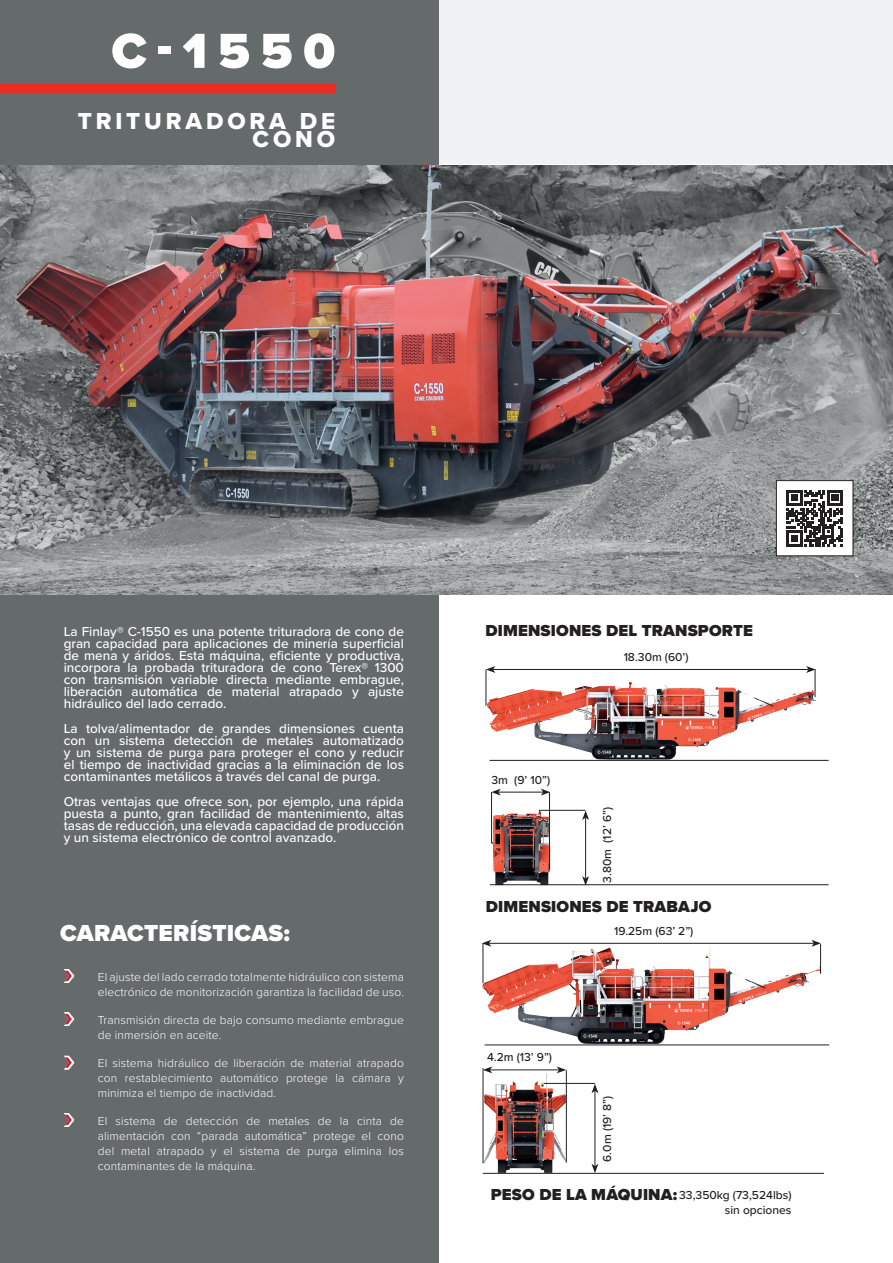
<style>
.page{position:relative;width:893px;height:1263px;background:#fff}
.page>*{position:absolute;margin:0;border:0;box-sizing:border-box;transform-origin:0 0}
.t1{font:900 51px "Proxima Nova";color:#fff}
.t2{font:24px/18px "Proxima Nova Extrabld";letter-spacing:.16em;color:#fff;text-align:right}
.t3{font:900 24px "Proxima Nova";letter-spacing:.01em;color:#fff}
.t4{font:900 16.5px "Proxima Nova";letter-spacing:.01em;color:#231f20}
.t5{font:500 13.5px/12px "Proxima Nova";color:#fff;text-align:justify}
.t6{font:300 12px/15px "Proxima Nova";letter-spacing:.01em;color:#fff}
.t7{font:500 12px/14.4px "Proxima Nova";color:#231f20;text-align:right}
.s1{color:#fff}
.s2{font-weight:900;font-size:16.5px}
</style>
<div class="page">
<img style="left:482px;top:1073px;width:87px;height:101px">
<img style="left:482px;top:946px;width:338px;height:98px">
<img style="left:489px;top:810px;width:62px;height:76px">
<img style="left:485px;top:680px;width:332px;height:80px">
<div style="left:0;top:0;width:893px;height:164px;background:#f0f1f2"></div>
<div style="left:0;top:0;width:439px;height:1263px;background:#656b6b"></div>
<div style="left:0;top:84px;width:335px;height:8px;background:#ee2a24"></div>
<hr style="left:486px;top:669px;width:1px;height:37px;background:#231f20">
<hr style="left:489px;top:760px;width:340px;height:1px;background:#231f20">
<hr style="left:485px;top:1045px;width:344px;height:1px;background:#231f20">
<hr style="left:539px;top:810px;width:46px;height:1px;background:#231f20">
<hr style="left:549px;top:792px;width:1px;height:78px;background:#231f20">
<hr style="left:491px;top:792px;width:1px;height:51px;background:#231f20">
<hr style="left:490px;top:884px;width:339px;height:1px;background:#231f20">
<hr style="left:483px;top:1173px;width:341px;height:1px;background:#231f20">
<hr style="left:566px;top:1070px;width:1px;height:92px;background:#231f20">
<hr style="left:483px;top:1068px;width:1px;height:95px;background:#231f20">
<hr style="left:544px;top:1083px;width:51px;height:1px;background:#231f20">
<hr style="left:493px;top:669px;width:315px;height:1px;background:#231f20">
<svg style="left:486px;top:666px;width:9px;height:7px"></svg>
<svg style="left:806px;top:666px;width:10px;height:31px"></svg>
<hr style="left:498px;top:792px;width:45px;height:1px;background:#231f20">
<svg style="left:491px;top:789px;width:10px;height:6px"></svg>
<svg style="left:541px;top:789px;width:9px;height:6px"></svg>
<hr style="left:585px;top:817px;width:1px;height:61px;background:#231f20">
<svg style="left:582px;top:810px;width:7px;height:10px"></svg>
<svg style="left:582px;top:876px;width:7px;height:10px"></svg>
<hr style="left:483px;top:943px;width:1px;height:40px;background:#231f20">
<hr style="left:820px;top:944px;width:1px;height:30px;background:#231f20">
<hr style="left:489px;top:943px;width:325px;height:1px;background:#231f20">
<svg style="left:482px;top:940px;width:9px;height:7px"></svg>
<svg style="left:811px;top:940px;width:10px;height:7px"></svg>
<hr style="left:490px;top:1069px;width:69px;height:1px;background:#231f20">
<svg style="left:483px;top:1066px;width:9px;height:7px"></svg>
<svg style="left:557px;top:1066px;width:9px;height:7px"></svg>
<hr style="left:595px;top:1091px;width:1px;height:75px;background:#231f20">
<svg style="left:591px;top:1084px;width:7px;height:9px"></svg>
<svg style="left:591px;top:1164px;width:7px;height:9px"></svg>
<img style="left:0;top:165px;width:893px;height:430px">
<div style="left:776px;top:481px;width:77px;height:75px;background:#fff"></div>
<svg style="left:786px;top:490px;width:57px;height:56px"></svg>
<div style="left:776px;top:480px;width:77px;height:76px;border:1px solid #231f20"></div>
<svg style="left:64px;top:969px;width:10px;height:14px"></svg>
<svg style="left:64px;top:1012px;width:10px;height:14px"></svg>
<svg style="left:64px;top:1056px;width:10px;height:13px"></svg>
<svg style="left:64px;top:1113px;width:10px;height:14px"></svg>
<h1 class="t1" style="left:111px;top:13px;width:225px">C-1550</h1>
<h2 class="t2" style="left:78px;top:112px;width:259px">TRITURADORA DE<br>CONO</h2>
<p class="t5" style="left:64px;top:625px;width:342px">La Finlay® C-1550 es una potente trituradora de cono de gran capacidad para aplicaciones de minería superficial de mena y áridos. Esta máquina, eficiente y productiva, incorpora la probada trituradora de cono Terex® 1300 con transmisión variable directa mediante embrague, liberación automática de material atrapado y ajuste hidráulico del lado cerrado.</p>
<p class="t5" style="left:64px;top:722px;width:342px">La tolva/alimentador de grandes dimensiones cuenta con un sistema detección de metales automatizado y un sistema de purga para proteger el cono y reducir el tiempo de inactividad gracias a la eliminación de los contaminantes metálicos a través del canal de purga.</p>
<p class="t5" style="left:64px;top:795px;width:342px">Otras ventajas que ofrece son, por ejemplo, una rápida puesta a punto, gran facilidad de mantenimiento, altas tasas de reducción, una elevada capacidad de producción y un sistema electrónico de control avanzado.</p>
<h2 class="t3" style="left:60px;top:915px;width:231px">CARACTERÍSTICAS:</h2>
<p class="t6" style="left:98px;top:969px;width:308px">El ajuste del lado cerrado totalmente hidráulico con sistema electrónico de monitorización garantiza la facilidad de uso.</p>
<p class="t6" style="left:98px;top:1012px;width:308px">Transmisión directa de bajo consumo mediante embrague de inmersión en aceite.</p>
<p class="t6" style="left:98px;top:1055px;width:308px;text-align:justify">El sistema hidráulico de liberación de material atrapado con restablecimiento automático protege la cámara y minimiza el tiempo de inactividad.</p>
<p class="t6" style="left:98px;top:1112px;width:308px;text-align:justify">El sistema de detección de metales de la cinta de alimentación con “parada automática” protege el cono del metal atrapado y el sistema de purga elimina los contaminantes de la máquina.</p>
<p class="t4" style="left:485px;top:618px;width:269px">DIMENSIONES DEL TRANSPORTE</p>
<p class="t7" style="left:491px;top:772px;width:60px">3m (9’ 10”)</p>
<p class="t7" style="left:624px;top:649px;width:66px">18.30m (60’)</p>
<p class="t7" style="left:600px;top:883px;width:77px;rotate:-90deg">3.80m (12’ 6”)</p>
<p class="t4" style="left:486px;top:894px;width:237px">DIMENSIONES DE TRABAJO<span class="s1">S</span></p>
<p class="t7" style="left:487px;top:1049px;width:66px">4.2m (13’ 9”)</p>
<p class="t7" style="left:614px;top:923px;width:81px">19.25m (63’ 2”)</p>
<p class="t7" style="left:600px;top:1162px;width:67px;rotate:-90deg">6.0m (19’ 8”)</p>
<p class="t7" style="left:491px;top:1187px;width:302px"><span class="s2">PESO DE LA MÁQUINA:</span> 33,350kg (73,524lbs) sin opciones</p>
</div>
